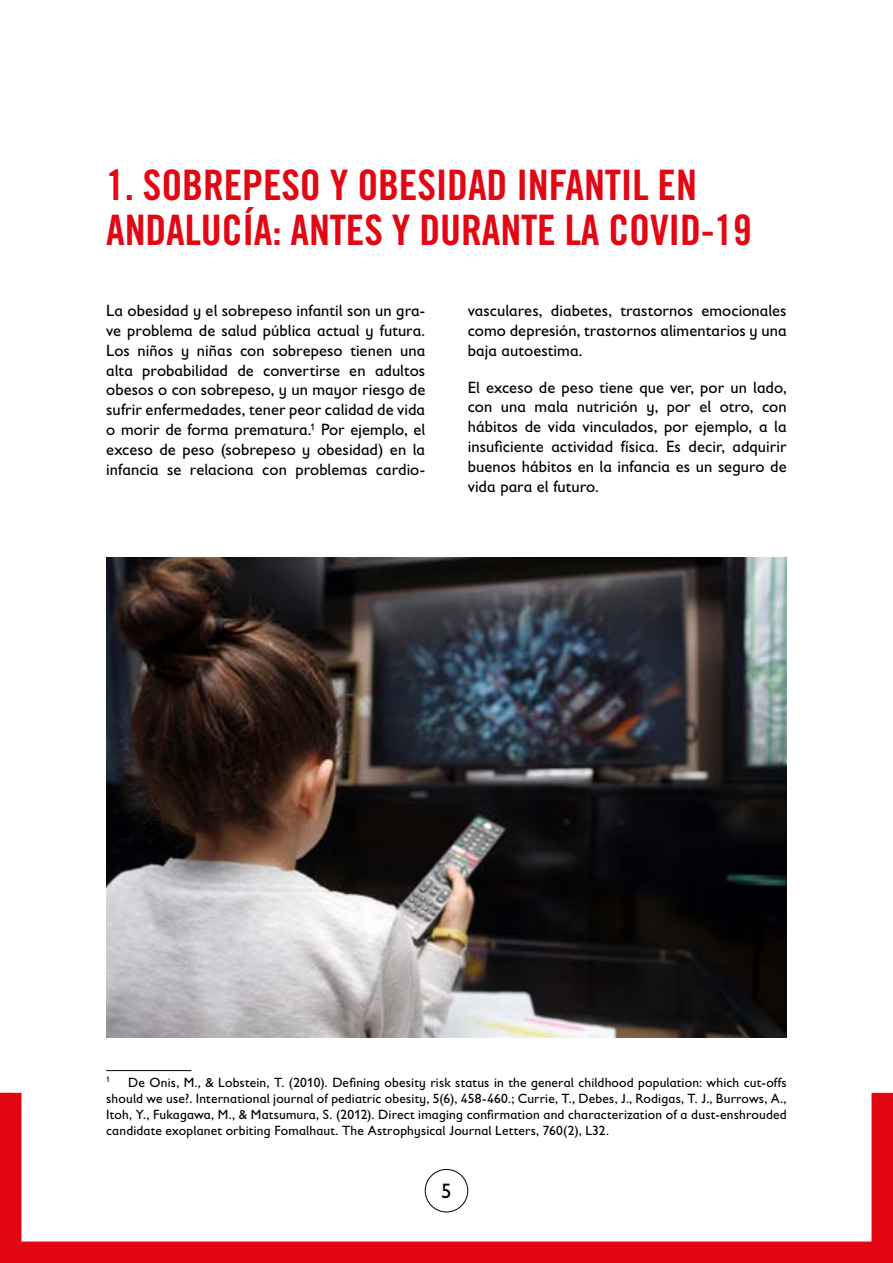
<style>
.page{position:relative;width:893px;height:1263px;background:#fff}
.page>*{position:absolute;margin:0;border:0;box-sizing:border-box;transform-origin:0 0}
.t1{font:42px/45px "Trade Gothic LT Std Bd Cn 20";letter-spacing:-.005em;color:#e30613}
.t2{font:21px "Gill Sans Infant Std";color:#000}
.t3{font:16.5px/19.8px "Gill Sans Infant Std";letter-spacing:.005em;color:#000;text-align:justify}
.t4{font:13.5px/16.2px "Gill Sans Infant Std";letter-spacing:.015em;color:#000;text-align:justify}
.t5{font:7.8px "Gill Sans Infant Std";color:#000}
</style>
<div class="page">
<hr style="left:106px;top:1070px;width:85px;height:1px;background:#000">
<svg style="left:13px;top:1093px;width:880px;height:170px"></svg>
<div style="left:0;top:1093px;width:13px;height:170px;background:#e30613"></div>
<img style="left:106px;top:557px;width:681px;height:480px">
<h1 class="t1" style="left:106px;top:163px;width:647px">1. SOBREPESO Y OBESIDAD INFANTIL EN<br>ANDALUCÍA: ANTES Y DURANTE LA COVID-19</h1>
<p class="t3" style="left:106px;top:301px;width:320px">La obesidad y el sobrepeso infantil son un gra&shy;ve problema de salud pública actual y futura.<br>Los niños y niñas con sobrepeso tienen una alta probabilidad de convertirse en adultos obesos o con sobrepeso, y un mayor riesgo de sufrir enfermedades, tener peor calidad de vida o morir de forma prematura.<sup>1</sup> Por ejemplo, el exceso de peso (sobrepeso y obesidad) en la infancia se relaciona con problemas cardio-</p>
<p class="t3" style="left:468px;top:301px;width:320px">vasculares, diabetes, trastornos emocionales como depresión, trastornos alimentarios y una baja autoestima.</p>
<p class="t3" style="left:468px;top:377px;width:320px">El exceso de peso tiene que ver, por un lado, con una mala nutrición y, por el otro, con hábitos de vida vinculados, por ejemplo, a la insuficiente actividad física. Es decir, adquirir buenos hábitos en la infancia es un seguro de vida para el futuro.</p>
<p class="t5" style="left:106px;top:1075px;width:5px">1</p>
<p class="t4" style="left:106px;top:1074px;width:682px;text-indent:22px">De Onis, M., &amp; Lobstein, T. (2010). Defining obesity risk status in the general childhood population: which cut-offs should we use?. International journal of pediatric obesity, 5(6), 458-460.; Currie, T., Debes, J., Rodigas, T. J., Burrows, A., Itoh, Y., Fukagawa, M., &amp; Matsumura, S. (2012). Direct imaging confirmation and characterization of a dust-enshrouded candidate exoplanet orbiting Fomalhaut. The Astrophysical Journal Letters, 760(2), L32.</p>
<p class="t2" style="left:441px;top:1179px;width:12px">5</p>
</div>
